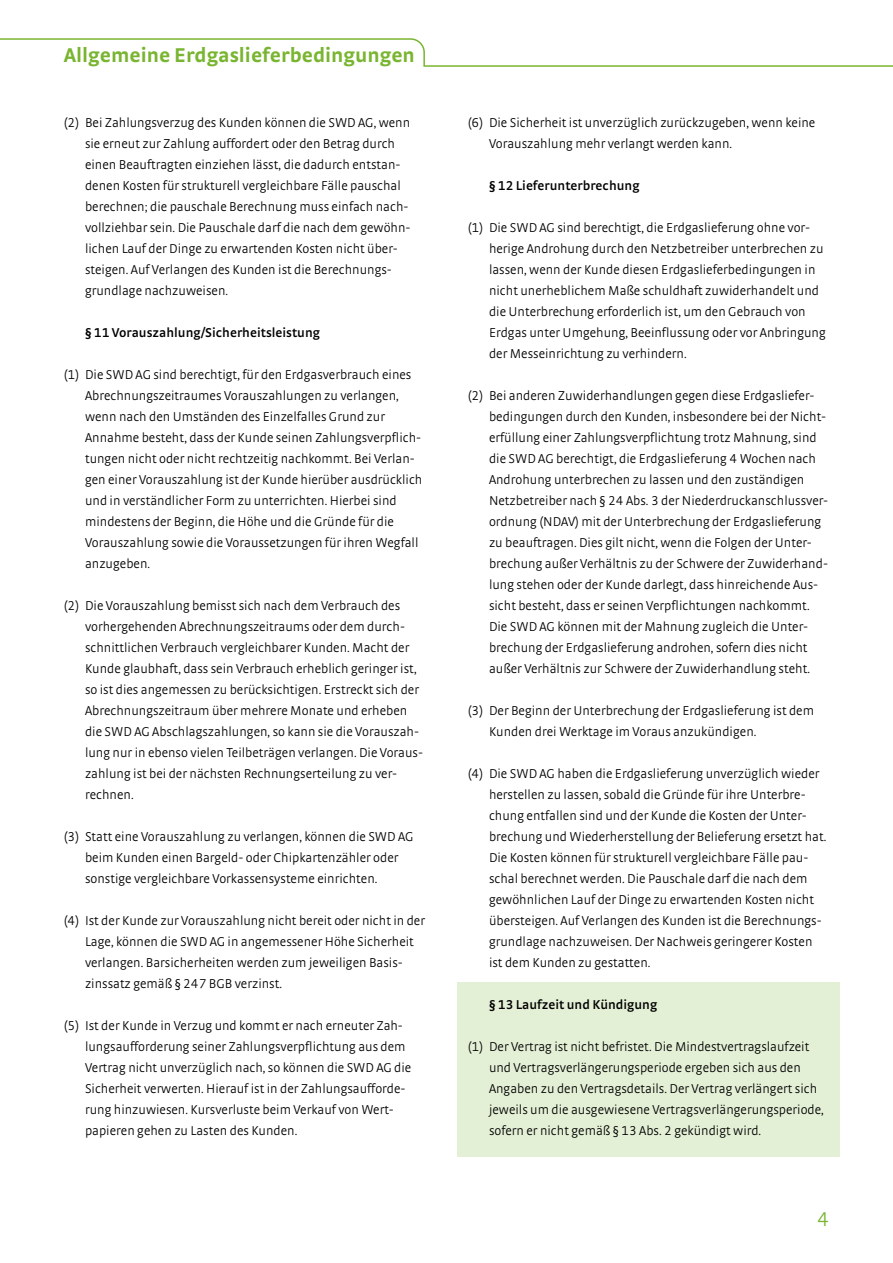
<style>
.page{position:relative;width:893px;height:1263px;background:#fff}
.page>*{position:absolute;margin:0;border:0;box-sizing:border-box;transform-origin:0 0}
.t1{font:700 21px "Strada TF";color:#79b530}
.t2{font:300 21px "Strada TF";color:#79b530}
.Fließtext{font:300 13.5px/21px "Strada TF";color:#000}
.Fließtext-2{font:600 13.5px "Strada TF";color:#000}
</style>
<div class="page">
<div style="left:457px;top:982px;width:383px;height:174px;background:#e4f0d6"></div>
<svg style="left:0;top:38px;width:893px;height:29px"></svg>
<h1 class="t1" style="left:64px;top:43px;width:353px">Allgemeine Erdgaslieferbedingungen</h1>
<p class="Fließtext" style="left:85px;top:112px;width:327px;text-indent:-21px">(2) Bei Zahlungsverzug des Kunden können die SWD AG, wenn sie erneut zur Zahlung auffordert oder den Betrag durch einen Beauftragten einziehen lässt, die dadurch entstan&shy;denen Kosten für strukturell vergleichbare Fälle pauschal berechnen; die pauschale Berechnung muss einfach nach&shy;vollziehbar sein. Die Pauschale darf die nach dem gewöhn&shy;lichen Lauf der Dinge zu erwartenden Kosten nicht über&shy;steigen. Auf Verlangen des Kunden ist die Berechnungs&shy;grundlage nachzuweisen.</p>
<p class="Fließtext-2" style="left:85px;top:325px;width:237px">§ 11 Vorauszahlung/Sicherheitsleistung</p>
<p class="Fließtext" style="left:85px;top:364px;width:339px;text-indent:-21px">(1) Die SWD AG sind berechtigt, für den Erdgasverbrauch eines Abrechnungszeitraumes Vorauszahlungen zu verlangen, wenn nach den Umständen des Einzelfalles Grund zur Annahme besteht, dass der Kunde seinen Zahlungsverpflich&shy;tungen nicht oder nicht rechtzeitig nachkommt. Bei Verlan&shy;gen einer Vorauszahlung ist der Kunde hierüber ausdrücklich und in verständlicher Form zu unterrichten. Hierbei sind mindestens der Beginn, die Höhe und die Gründe für die Vorauszahlung sowie die Voraussetzungen für ihren Wegfall anzugeben.</p>
<p class="Fließtext" style="left:85px;top:595px;width:340px;text-indent:-21px">(2) Die Vorauszahlung bemisst sich nach dem Verbrauch des vorhergehenden Abrechnungszeitraums oder dem durch&shy;schnittlichen Verbrauch vergleichbarer Kunden. Macht der Kunde glaubhaft, dass sein Verbrauch erheblich geringer ist, so ist dies angemessen zu berücksichtigen. Erstreckt sich der Abrechnungszeitraum über mehrere Monate und erheben die SWD AG Abschlagszahlungen, so kann sie die Vorauszah&shy;lung nur in ebenso vielen Teilbeträgen verlangen. Die Voraus&shy;zahlung ist bei der nächsten Rechnungserteilung zu ver&shy;rechnen.</p>
<p class="Fließtext" style="left:85px;top:826px;width:330px;text-indent:-21px">(3) Statt eine Vorauszahlung zu verlangen, können die SWD AG beim Kunden einen Bargeld- oder Chipkartenzähler oder sonstige vergleichbare Vorkassensysteme einrichten.</p>
<p class="Fließtext" style="left:85px;top:910px;width:342px;text-indent:-21px">(4) Ist der Kunde zur Vorauszahlung nicht bereit oder nicht in der Lage, können die SWD AG in angemessener Höhe Sicherheit verlangen. Barsicherheiten werden zum jeweiligen Basis&shy;zinssatz gemäß § 247 BGB verzinst.</p>
<p class="Fließtext" style="left:85px;top:1015px;width:328px;text-indent:-21px">(5) Ist der Kunde in Verzug und kommt er nach erneuter Zah&shy;lungsaufforderung seiner Zahlungsverpflichtung aus dem Vertrag nicht unverzüglich nach, so können die SWD AG die Sicherheit verwerten. Hierauf ist in der Zahlungsaufforde&shy;rung hinzuwiesen. Kursverluste beim Verkauf von Wert&shy;papieren gehen zu Lasten des Kunden.</p>
<p class="Fließtext" style="left:489px;top:112px;width:328px;text-indent:-21px">(6) Die Sicherheit ist unverzüglich zurückzugeben, wenn keine<br>Vorauszahlung mehr verlangt werden kann.</p>
<p class="Fließtext-2" style="left:489px;top:178px;width:152px">§ 12 Lieferunterbrechung</p>
<p class="Fließtext" style="left:489px;top:217px;width:338px;text-indent:-21px">(1) Die SWD AG sind berechtigt, die Erdgaslieferung ohne vor&shy;herige Androhung durch den Netzbetreiber unterbrechen zu lassen, wenn der Kunde diesen Erdgaslieferbedingungen in nicht unerheblichem Maße schuldhaft zuwiderhandelt und die Unterbrechung erforderlich ist, um den Gebrauch von Erdgas unter Umgehung, Beeinflussung oder vor Anbringung der Messeinrichtung zu verhindern.</p>
<p class="Fließtext" style="left:489px;top:385px;width:341px;text-indent:-21px">(2) Bei anderen Zuwiderhandlungen gegen diese Erdgasliefer&shy;bedingungen durch den Kunden, insbesondere bei der Nicht&shy;erfüllung einer Zahlungsverpflichtung trotz Mahnung, sind die SWD AG berechtigt, die Erdgaslieferung 4 Wochen nach Androhung unterbrechen zu lassen und den zuständigen Netzbetreiber nach § 24 Abs. 3 der Niederdruckanschlussver&shy;ordnung (NDAV) mit der Unterbrechung der Erdgaslieferung zu beauftragen. Dies gilt nicht, wenn die Folgen der Unter&shy;brechung außer Verhältnis zu der Schwere der Zuwiderhand&shy;lung stehen oder der Kunde darlegt, dass hinreichende Aus&shy;sicht besteht, dass er seinen Verpflichtungen nachkommt.<br>Die SWD AG können mit der Mahnung zugleich die Unter&shy;brechung der Erdgaslieferung androhen, sofern dies nicht außer Verhältnis zur Schwere der Zuwiderhandlung steht.</p>
<p class="Fließtext" style="left:489px;top:700px;width:327px;text-indent:-21px">(3) Der Beginn der Unterbrechung der Erdgaslieferung ist dem<br>Kunden drei Werktage im Voraus anzukündigen.</p>
<p class="Fließtext" style="left:489px;top:763px;width:339px;text-indent:-21px">(4) Die SWD AG haben die Erdgaslieferung unverzüglich wieder herstellen zu lassen, sobald die Gründe für ihre Unterbre&shy;chung entfallen sind und der Kunde die Kosten der Unter&shy;brechung und Wiederherstellung der Belieferung ersetzt hat.<br>Die Kosten können für strukturell vergleichbare Fälle pau&shy;schal berechnet werden. Die Pauschale darf die nach dem gewöhnlichen Lauf der Dinge zu erwartenden Kosten nicht übersteigen. Auf Verlangen des Kunden ist die Berechnungs&shy;grundlage nachzuweisen. Der Nachweis geringerer Kosten ist dem Kunden zu gestatten.</p>
<p class="Fließtext-2" style="left:489px;top:997px;width:170px">§ 13 Laufzeit und Kündigung</p>
<p class="Fließtext" style="left:489px;top:1036px;width:336px;text-indent:-21px">(1) Der Vertrag ist nicht befristet. Die Mindestvertragslaufzeit und Vertragsverlängerungsperiode ergeben sich aus den Angaben zu den Vertragsdetails. Der Vertrag verlängert sich jeweils um die ausgewiesene Vertragsverlängerungsperiode, sofern er nicht gemäß § 13 Abs. 2 gekündigt wird.</p>
<h1 class="t2" style="left:817px;top:1208px;width:14px">4</h1>
</div>
